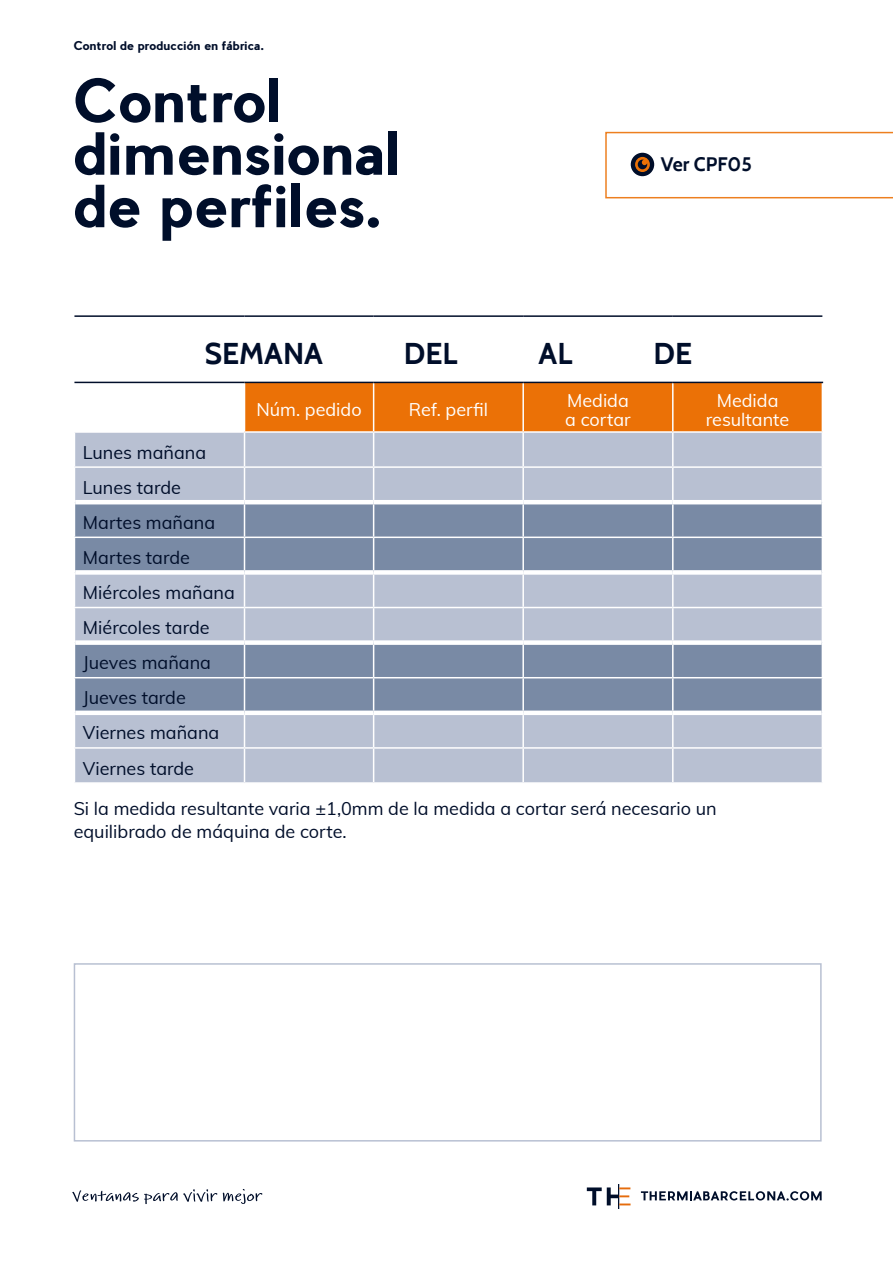
<style>
.page{position:relative;width:893px;height:1263px;background:#fff}
.page>*{position:absolute;margin:0;border:0;box-sizing:border-box;transform-origin:0 0}
.t1{font:700 58.5px/52.5px "Pier Sans";color:#000e2a}
.t2{font:700 30px "Cabin";color:#000e2a}
.t3{font:700 19.5px "Cabin";color:#000e2a}
.t4{font:18px/35.1px "Muli";color:#000e2a}
.t5{font:18px/19.5px "Muli";color:#fff}
.t6{font:700 12px "Pier Sans";color:#000e2a}
</style>
<div class="page">
<svg style="left:641px;top:1191px;width:181px;height:9px"></svg>
<svg style="left:587px;top:1184px;width:44px;height:25px"></svg>
<svg style="left:72px;top:1189px;width:145px;height:15px"></svg>
<svg style="left:223px;top:1189px;width:39px;height:15px"></svg>
<svg style="left:605px;top:132px;width:288px;height:66px"></svg>
<div style="left:245px;top:383px;width:577px;height:48px;background:#eb7106"></div>
<div style="left:75px;top:433px;width:747px;height:349px;background:#b8c0d2"></div>
<svg style="left:75px;top:504px;width:747px;height:206px;background:#8f9db4"></svg>
<hr style="left:244px;top:433px;width:1px;height:33px;background:#fff">
<hr style="left:373px;top:433px;width:1px;height:33px;background:#fff">
<hr style="left:522px;top:433px;width:2px;height:33px;background:#fff">
<hr style="left:672px;top:433px;width:2px;height:33px;background:#fff">
<hr style="left:74px;top:466px;width:170px;height:2px;background:#fff">
<hr style="left:244px;top:466px;width:130px;height:2px;background:#fff">
<hr style="left:244px;top:468px;width:1px;height:32px;background:#fff">
<hr style="left:374px;top:466px;width:149px;height:2px;background:#fff">
<hr style="left:373px;top:468px;width:1px;height:32px;background:#fff">
<hr style="left:523px;top:466px;width:150px;height:2px;background:#fff">
<hr style="left:522px;top:468px;width:2px;height:32px;background:#fff">
<hr style="left:673px;top:466px;width:150px;height:2px;background:#fff">
<hr style="left:672px;top:468px;width:2px;height:32px;background:#fff">
<hr style="left:244px;top:504px;width:1px;height:32px;background:#fff">
<hr style="left:373px;top:504px;width:1px;height:32px;background:#fff">
<hr style="left:522px;top:504px;width:2px;height:32px;background:#fff">
<hr style="left:672px;top:504px;width:2px;height:32px;background:#fff">
<hr style="left:74px;top:536px;width:170px;height:2px;background:#fff">
<hr style="left:244px;top:536px;width:130px;height:2px;background:#fff">
<hr style="left:244px;top:538px;width:1px;height:32px;background:#fff">
<hr style="left:374px;top:536px;width:149px;height:2px;background:#fff">
<hr style="left:373px;top:538px;width:1px;height:32px;background:#fff">
<hr style="left:523px;top:536px;width:150px;height:2px;background:#fff">
<hr style="left:522px;top:538px;width:2px;height:32px;background:#fff">
<hr style="left:673px;top:536px;width:150px;height:2px;background:#fff">
<hr style="left:672px;top:538px;width:2px;height:32px;background:#fff">
<hr style="left:244px;top:575px;width:1px;height:32px;background:#fff">
<hr style="left:373px;top:575px;width:1px;height:32px;background:#fff">
<hr style="left:522px;top:575px;width:2px;height:32px;background:#fff">
<hr style="left:672px;top:575px;width:2px;height:32px;background:#fff">
<hr style="left:74px;top:607px;width:170px;height:1px;background:#fff">
<hr style="left:244px;top:607px;width:130px;height:1px;background:#fff">
<hr style="left:244px;top:608px;width:1px;height:32px;background:#fff">
<hr style="left:374px;top:607px;width:149px;height:1px;background:#fff">
<hr style="left:373px;top:608px;width:1px;height:32px;background:#fff">
<hr style="left:523px;top:607px;width:150px;height:1px;background:#fff">
<hr style="left:522px;top:608px;width:2px;height:32px;background:#fff">
<hr style="left:673px;top:607px;width:150px;height:1px;background:#fff">
<hr style="left:672px;top:608px;width:2px;height:32px;background:#fff">
<hr style="left:244px;top:645px;width:1px;height:32px;background:#fff">
<hr style="left:373px;top:645px;width:1px;height:32px;background:#fff">
<hr style="left:522px;top:645px;width:2px;height:32px;background:#fff">
<hr style="left:672px;top:645px;width:2px;height:32px;background:#fff">
<hr style="left:74px;top:677px;width:170px;height:1px;background:#fff">
<hr style="left:244px;top:677px;width:130px;height:1px;background:#fff">
<hr style="left:244px;top:678px;width:1px;height:32px;background:#fff">
<hr style="left:374px;top:677px;width:149px;height:1px;background:#fff">
<hr style="left:373px;top:678px;width:1px;height:32px;background:#fff">
<hr style="left:523px;top:677px;width:150px;height:1px;background:#fff">
<hr style="left:522px;top:678px;width:2px;height:32px;background:#fff">
<hr style="left:673px;top:677px;width:150px;height:1px;background:#fff">
<hr style="left:672px;top:678px;width:2px;height:32px;background:#fff">
<hr style="left:244px;top:715px;width:1px;height:32px;background:#fff">
<hr style="left:373px;top:715px;width:1px;height:32px;background:#fff">
<hr style="left:522px;top:715px;width:2px;height:32px;background:#fff">
<hr style="left:672px;top:715px;width:2px;height:32px;background:#fff">
<hr style="left:74px;top:747px;width:170px;height:2px;background:#fff">
<hr style="left:244px;top:747px;width:130px;height:2px;background:#fff">
<hr style="left:244px;top:749px;width:1px;height:33px;background:#fff">
<hr style="left:374px;top:747px;width:149px;height:2px;background:#fff">
<hr style="left:373px;top:749px;width:1px;height:33px;background:#fff">
<hr style="left:523px;top:747px;width:150px;height:2px;background:#fff">
<hr style="left:522px;top:749px;width:2px;height:33px;background:#fff">
<hr style="left:673px;top:747px;width:150px;height:2px;background:#fff">
<hr style="left:672px;top:749px;width:2px;height:33px;background:#fff">
<hr style="left:75px;top:500px;width:169px;height:4px;background:#fff">
<hr style="left:244px;top:500px;width:130px;height:4px;background:#fff">
<hr style="left:374px;top:500px;width:149px;height:4px;background:#fff">
<hr style="left:523px;top:500px;width:150px;height:4px;background:#fff">
<hr style="left:673px;top:500px;width:149px;height:4px;background:#fff">
<div style="left:75px;top:570px;width:169px;height:5px;background:#fff"></div>
<div style="left:244px;top:570px;width:130px;height:5px;background:#fff"></div>
<div style="left:374px;top:570px;width:149px;height:5px;background:#fff"></div>
<div style="left:523px;top:570px;width:150px;height:5px;background:#fff"></div>
<div style="left:673px;top:570px;width:149px;height:5px;background:#fff"></div>
<div style="left:75px;top:640px;width:169px;height:5px;background:#fff"></div>
<div style="left:244px;top:640px;width:130px;height:5px;background:#fff"></div>
<div style="left:374px;top:640px;width:149px;height:5px;background:#fff"></div>
<div style="left:523px;top:640px;width:150px;height:5px;background:#fff"></div>
<div style="left:673px;top:640px;width:149px;height:5px;background:#fff"></div>
<div style="left:75px;top:710px;width:169px;height:5px;background:#fff"></div>
<div style="left:244px;top:710px;width:130px;height:5px;background:#fff"></div>
<div style="left:374px;top:710px;width:149px;height:5px;background:#fff"></div>
<div style="left:523px;top:710px;width:150px;height:5px;background:#fff"></div>
<div style="left:673px;top:710px;width:149px;height:5px;background:#fff"></div>
<hr style="left:373px;top:383px;width:1px;height:48px;background:#fff">
<hr style="left:522px;top:383px;width:2px;height:48px;background:#fff">
<hr style="left:672px;top:383px;width:2px;height:48px;background:#fff">
<hr style="left:74px;top:315px;width:170px;height:2px;background:#000e2a">
<hr style="left:244px;top:315px;width:130px;height:2px;background:#000e2a">
<hr style="left:374px;top:315px;width:149px;height:2px;background:#000e2a">
<hr style="left:523px;top:315px;width:150px;height:2px;background:#000e2a">
<hr style="left:673px;top:315px;width:149px;height:2px;background:#000e2a">
<hr style="left:74px;top:382px;width:170px;height:1px;background:#000e2a">
<hr style="left:244px;top:382px;width:130px;height:1px;background:#000e2a">
<hr style="left:374px;top:382px;width:149px;height:1px;background:#000e2a">
<hr style="left:523px;top:382px;width:150px;height:1px;background:#000e2a">
<hr style="left:673px;top:382px;width:150px;height:1px;background:#000e2a">
<div style="left:74px;top:963px;width:748px;height:178px;border:2px solid #b8c0d2"></div>
<p class="t6" style="left:74px;top:38px;width:192px">Control de producción en fábrica.</p>
<h1 class="t1" style="left:74px;top:74px;width:329px">Control dimensional de perfiles.</h1>
<p class="t3" style="left:661px;top:152px;width:92px">Ver CPF05</p>
<h2 class="t2" style="left:205px;top:335px;width:120px">SEMANA</h2>
<h2 class="t2" style="left:404px;top:335px;width:55px">DEL</h2>
<h2 class="t2" style="left:539px;top:335px;width:35px">AL</h2>
<h2 class="t2" style="left:653px;top:335px;width:40px">DE</h2>
<p class="t5" style="left:256px;top:399px;width:107px">Núm. pedido</p>
<p class="t5" style="left:409px;top:399px;width:81px">Ref. perfil</p>
<p class="t5" style="left:565px;top:389px;width:67px">Medida a cortar</p>
<p class="t5" style="left:706px;top:389px;width:85px;text-align:center">Medida resultante</p>
<p class="t4" style="left:83px;top:434px;width:153px">Lunes mañana<br>Lunes tarde<br>Martes mañana<br>Martes tarde<br>Miércoles mañana<br>Miércoles tarde<br>Jueves mañana<br>Jueves tarde<br>Viernes mañana<br>Viernes tarde</p>
<p class="t4" style="left:74px;top:797px;width:644px;line-height:22.5px">Si la medida resultante varia ±1,0mm de la medida a cortar será necesario un equilibrado de máquina de corte.</p>
</div>
